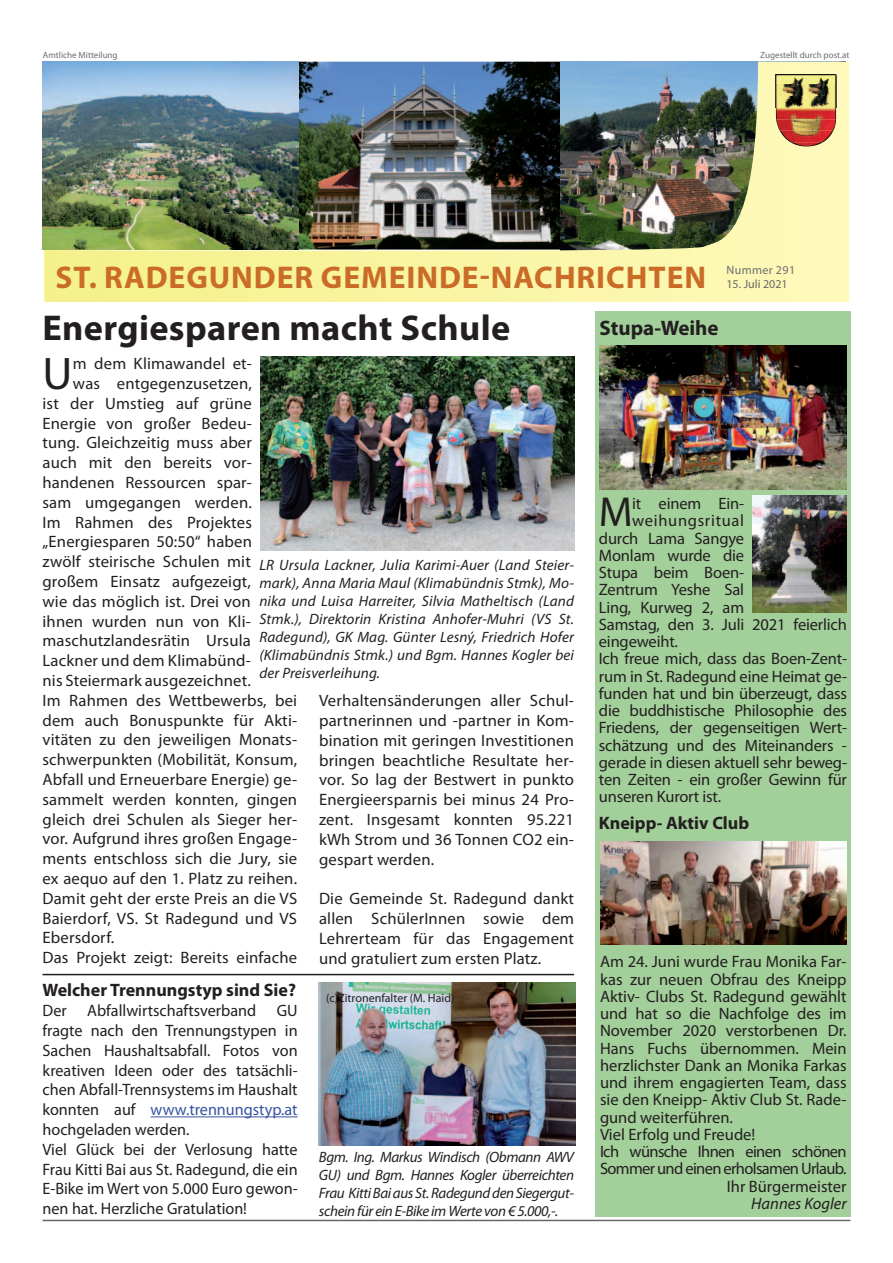
<style>
.page{position:relative;width:893px;height:1263px;background:#fff}
.page>*{position:absolute;margin:0;border:0;box-sizing:border-box;transform-origin:0 0}
.t1{font:45.9px "Myriad Pro";color:#231f20}
.t2{font:42.15px "Myriad Pro";color:#231f20}
.t3{font:700 36px "Myriad Pro";letter-spacing:.01em;color:#231f20}
.t4{font:700 31.5px "Myriad Pro";letter-spacing:.03em;color:#ca6b28}
.t5{font:700 21px "Myriad Pro";color:#231f20}
.t6{font:700 18px "Myriad Pro";color:#231f20}
.t7{font:16.5px/19.8px "Myriad Pro";color:#231f20;text-align:justify}
.t8{font:16.5px "Myriad Pro";letter-spacing:-.04em;color:#231f20}
.t9{font:16.5px "Myriad Pro";letter-spacing:.04em;color:#231f20}
.t10{font:italic 16.5px "Myriad Pro";color:#231f20}
.t11{font:italic 15px/18px "Myriad Pro";color:#231f20;text-align:justify}
.t12{font:12px "Myriad Pro";color:#231f20}
.t13{font:12px "Myriad Pro";color:#67676a}
.t14{font:12px "Myriad Pro";letter-spacing:.03em;color:#6c6d70}
.t15{font:9px "Myriad Pro";color:#6c6d70}
.s1{color:#3853a3}
</style>
<div class="page">
<img style="left:44px;top:62px;width:805px;height:240px">
<img style="left:776px;top:74px;width:60px;height:57px">
<img style="left:780px;top:131px;width:53px;height:11px">
<img style="left:790px;top:142px;width:33px;height:4px">
<img style="left:292px;top:62px;width:7px;height:188px">
<hr style="left:43px;top:1220px;width:807px;height:1px;background:#67676a">
<div style="left:595px;top:311px;width:255px;height:906px;background:#a3cf9a"></div>
<img style="left:260px;top:356px;width:314px;height:195px">
<img style="left:753px;top:496px;width:94px;height:116px">
<img style="left:600px;top:345px;width:246px;height:145px">
<img style="left:600px;top:841px;width:246px;height:104px">
<img style="left:319px;top:983px;width:256px;height:162px">
<hr style="left:43px;top:974px;width:531px;height:1px;background:#231f20">
<hr style="left:151px;top:1116px;width:147px;height:1px;background:#3853a3">
<p class="t15" style="left:43px;top:49px;width:76px">Amtliche Mitteilung</p>
<p class="t15" style="left:760px;top:49px;width:91px">Zugestellt durch post.at</p>
<h3 class="t4" style="left:56px;top:257px;width:652px">ST. RADEGUNDER GEMEINDE-NACHRICHTEN</h3>
<p class="t14" style="left:726px;top:262px;width:70px">Nummer 291</p>
<p class="t13" style="left:726px;top:277px;width:63px">15. Juli 2021</p>
<h3 class="t3" style="left:43px;top:305px;width:469px">Energiesparen macht Schule</h3>
<p class="t5" style="left:600px;top:315px;width:121px">Stupa-Weihe</p>
<h1 class="t1" style="left:43px;top:345px;width:31px">U</h1>
<p class="t7" style="left:73px;top:353px;width:180px">m dem Klimawandel et-</p>
<p class="t7" style="left:73px;top:373px;width:180px">was entgegenzusetzen,</p>
<p class="t7" style="left:43px;top:393px;width:211px">ist der Umstieg auf grüne</p>
<p class="t7" style="left:43px;top:413px;width:211px">Energie von großer Bedeu-</p>
<p class="t7" style="left:43px;top:433px;width:211px">tung. Gleichzeitig muss aber</p>
<p class="t7" style="left:43px;top:452px;width:211px">auch mit den bereits vor-</p>
<p class="t7" style="left:43px;top:472px;width:211px">handenen Ressourcen spar-</p>
<p class="t7" style="left:43px;top:492px;width:211px">sam umgegangen werden.</p>
<p class="t7" style="left:43px;top:512px;width:211px">Im Rahmen des Projektes</p>
<p class="t7" style="left:43px;top:532px;width:211px">„Energiesparen 50:50“ haben</p>
<p class="t7" style="left:43px;top:551px;width:210px">zwölf steirische Schulen mit</p>
<p class="t7" style="left:43px;top:571px;width:210px">großem Einsatz aufgezeigt,</p>
<p class="t7" style="left:43px;top:591px;width:210px">wie das möglich ist. Drei von</p>
<p class="t7" style="left:43px;top:611px;width:210px">ihnen wurden nun von Kli-</p>
<p class="t7" style="left:43px;top:631px;width:210px">maschutzlandesrätin Ursula</p>
<p class="t7" style="left:43px;top:650px;width:210px">Lackner und dem Klimabünd-</p>
<p class="t7" style="left:43px;top:670px;width:210px">nis Steiermark ausgezeichnet.</p>
<p class="t7" style="left:43px;top:690px;width:256px">Im Rahmen des Wettbewerbs, bei</p>
<p class="t7" style="left:43px;top:710px;width:256px">dem auch Bonuspunkte für Akti-</p>
<p class="t7" style="left:43px;top:730px;width:256px">vitäten zu den jeweiligen Monats-</p>
<p class="t7" style="left:43px;top:749px;width:256px">schwerpunkten (Mobilität, Konsum,</p>
<p class="t7" style="left:43px;top:769px;width:256px">Abfall und Erneuerbare Energie) ge-</p>
<p class="t7" style="left:43px;top:789px;width:256px">sammelt werden konnten, gingen</p>
<p class="t7" style="left:43px;top:809px;width:256px">gleich drei Schulen als Sieger her-</p>
<p class="t7" style="left:43px;top:829px;width:256px">vor. Aufgrund ihres großen Engage-</p>
<p class="t7" style="left:43px;top:848px;width:256px">ments entschloss sich die Jury, sie</p>
<p class="t7" style="left:43px;top:868px;width:256px">ex aequo auf den 1. Platz zu reihen.</p>
<p class="t7" style="left:43px;top:888px;width:256px">Damit geht der erste Preis an die VS</p>
<p class="t7" style="left:43px;top:908px;width:256px">Baierdorf, VS. St Radegund und VS</p>
<p class="t7" style="left:43px;top:928px;width:73px">Ebersdorf.</p>
<p class="t7" style="left:43px;top:947px;width:256px">Das Projekt zeigt: Bereits einfache</p>
<h2 class="t2" style="left:599px;top:486px;width:35px">M</h2>
<p class="t7" style="left:632px;top:493px;width:113px">it einem Ein-</p>
<p class="t9" style="left:632px;top:511px;width:113px">weihungsritual</p>
<p class="t7" style="left:599px;top:528px;width:147px">durch Lama Sangye</p>
<p class="t7" style="left:599px;top:545px;width:147px">Monlam wurde die</p>
<p class="t7" style="left:599px;top:562px;width:147px">Stupa beim Boen-</p>
<p class="t7" style="left:599px;top:580px;width:147px">Zentrum Yeshe Sal</p>
<p class="t7" style="left:599px;top:597px;width:147px">Ling, Kurweg 2, am</p>
<p class="t7" style="left:599px;top:614px;width:250px">Samstag, den 3. Juli 2021 feierlich</p>
<p class="t7" style="left:599px;top:631px;width:81px">eingeweiht.</p>
<p class="t7" style="left:599px;top:649px;width:250px">Ich freue mich, dass das Boen-Zent-</p>
<p class="t7" style="left:599px;top:666px;width:250px">rum in St. Radegund eine Heimat ge-</p>
<p class="t7" style="left:599px;top:683px;width:250px">funden hat und bin überzeugt, dass</p>
<p class="t7" style="left:599px;top:700px;width:250px">die buddhistische Philosophie des</p>
<p class="t7" style="left:599px;top:718px;width:250px">Friedens, der gegenseitigen Wert-</p>
<p class="t7" style="left:599px;top:735px;width:250px">schätzung und des Miteinanders -</p>
<p class="t7" style="left:599px;top:752px;width:250px">gerade in diesen aktuell sehr beweg-</p>
<p class="t7" style="left:599px;top:769px;width:250px">ten Zeiten - ein großer Gewinn für</p>
<p class="t7" style="left:599px;top:787px;width:124px">unseren Kurort ist.</p>
<p class="t6" style="left:599px;top:811px;width:152px">Kneipp- Aktiv Club</p>
<p class="t11" style="left:259px;top:556px;width:316px">LR Ursula Lackner, Julia Karimi-Auer (Land Steier&shy;mark), Anna Maria Maul (Klimabündnis Stmk), Mo&shy;nika und Luisa Harreiter, Silvia Matheltisch (Land Stmk.), Direktorin Kristina Anhofer-Muhri (VS St.<br>Radegund), GK Mag. Günter Lesný, Friedrich Hofer (Klimabündnis Stmk.) und Bgm. Hannes Kogler bei der Preisverleihung.</p>
<p class="t7" style="left:319px;top:690px;width:257px">Verhaltensänderungen aller Schul&shy;partnerinnen und -partner in Kom&shy;bination mit geringen Investitionen bringen beachtliche Resultate her&shy;vor. So lag der Bestwert in punkto Energieersparnis bei minus 24 Pro&shy;zent. Insgesamt konnten 95.221 kWh Strom und 36 Tonnen CO2 ein&shy;gespart werden.</p>
<p class="t7" style="left:319px;top:888px;width:257px">Die Gemeinde St. Radegund dankt allen SchülerInnen sowie dem Lehrerteam für das Engagement und gratuliert zum ersten Platz.</p>
<p class="t7" style="left:600px;top:952px;width:248px">Am 24. Juni wurde Frau Monika Far-</p>
<p class="t7" style="left:600px;top:969px;width:248px">kas zur neuen Obfrau des Kneipp</p>
<p class="t7" style="left:600px;top:986px;width:248px">Aktiv- Clubs St. Radegund gewählt</p>
<p class="t7" style="left:600px;top:1003px;width:248px">und hat so die Nachfolge des im</p>
<p class="t7" style="left:600px;top:1021px;width:248px">November 2020 verstorbenen Dr.</p>
<p class="t7" style="left:600px;top:1038px;width:248px">Hans Fuchs übernommen. Mein</p>
<p class="t7" style="left:600px;top:1055px;width:248px">herzlichster Dank an Monika Farkas</p>
<p class="t7" style="left:600px;top:1072px;width:248px">und ihrem engagierten Team, dass</p>
<p class="t7" style="left:600px;top:1090px;width:248px">sie den Kneipp- Aktiv Club St. Rade-</p>
<p class="t7" style="left:600px;top:1107px;width:135px">gund weiterführen.</p>
<p class="t7" style="left:600px;top:1124px;width:157px">Viel Erfolg und Freude!</p>
<p class="t8" style="left:600px;top:1141px;width:248px">Ich wünsche Ihnen einen schönen</p>
<p class="t8" style="left:600px;top:1159px;width:248px">Sommer und einen erholsamen Urlaub.</p>
<p class="t7" style="left:727px;top:1176px;width:121px">Ihr Bürgermeister</p>
<p class="t10" style="left:751px;top:1193px;width:97px">Hannes Kogler</p>
<p class="t6" style="left:43px;top:978px;width:255px">Welcher Trennungstyp sind Sie?</p>
<p class="t7" style="left:43px;top:1000px;width:257px;text-align:left">Der Abfallwirtschaftsverband GU fragte nach den Trennungstypen in Sachen Haushaltsabfall. Fotos von kreativen Ideen oder des tatsächli&shy;chen Abfall-Trennsystems im Haushalt konnten auf <span class="s1">www.trennungstyp.at </span>hochgeladen werden.<br>Viel Glück bei der Verlosung hatte Frau Kitti Bai aus St. Radegund, die ein E-Bike im Wert von 5.000 Euro gewon&shy;nen hat. Herzliche Gratulation!</p>
<p class="t12" style="left:326px;top:990px;width:130px">(c)Zitronenfalter (M. Haid)</p>
<p class="t11" style="left:319px;top:1148px;width:257px">Bgm. Ing. Markus Windisch (Obmann AWV GU) und Bgm. Hannes Kogler überreichten Frau Kitti Bai aus St. Radegund den Siegergut&shy;schein für ein E-Bike im Werte von € 5.000,-.</p>
</div>
